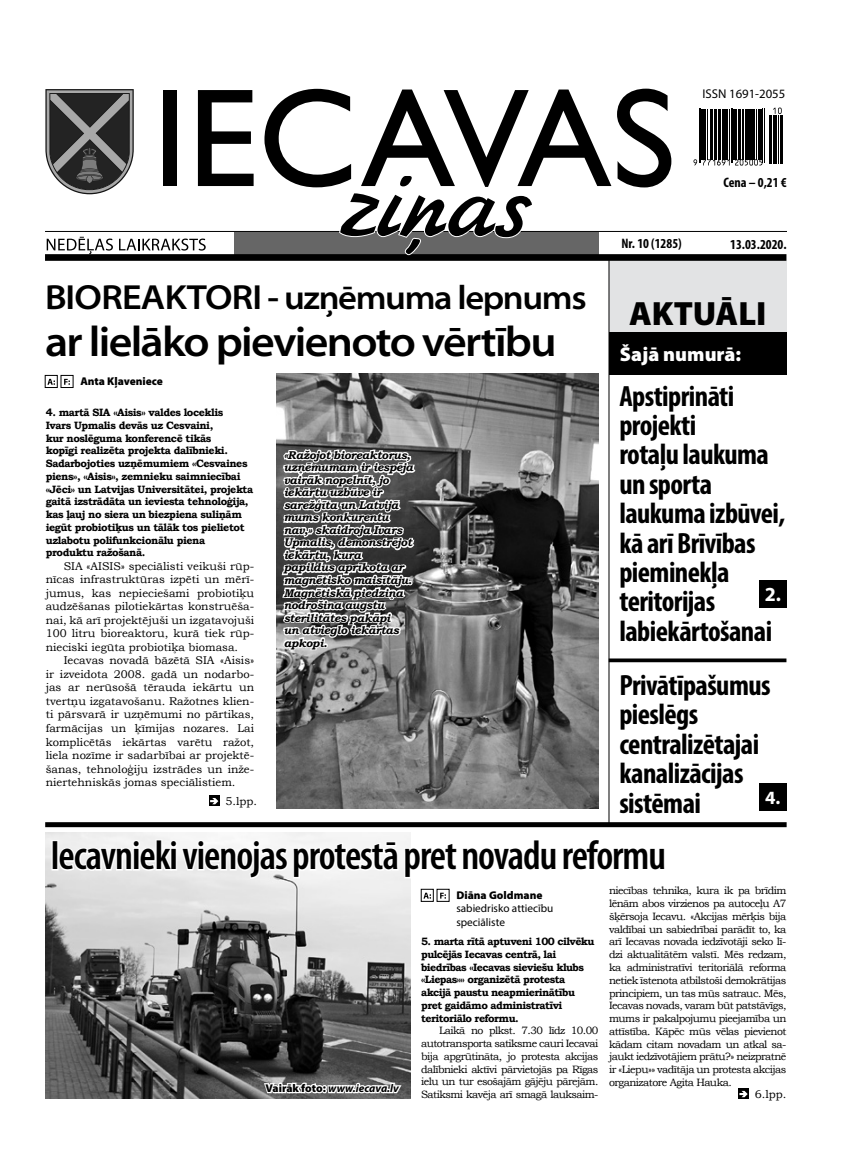
<style>
.page{position:relative;width:851px;height:1170px;background:#fff}
.page>*{position:absolute;margin:0;border:0;box-sizing:border-box;transform-origin:0 0}
.t1{font:600 semi-expanded 42.5px "Myriad Pro";letter-spacing:-.04em;color:#000}
.t2{font:600 condensed 41.25px "Myriad Pro";letter-spacing:-.025em;color:#000}
.t3{font:600 semi-expanded 33.75px "Myriad Pro";letter-spacing:-.04em;color:#000}
.t4{font:900 33.75px "Myriad Pro";color:#000}
.t5{font:700 condensed 29.38px/29.4px "Myriad Pro";letter-spacing:-.02em;color:#000}
.t6{font:900 20px "Myriad Pro";color:#fff}
.t7{font:700 20px "Myriad Pro";color:#fff}
.t8{font:700 18.75px "Myriad Pro";color:#fff}
.t9{font:700 condensed 13.75px "Myriad Pro";color:#000}
.t10{font:12.75px "Myriad Pro";color:#000}
.t11{font:11.25px/13.5px "Bookman Old Style";color:#000;text-align:justify}
.t12{font:italic 700 11.25px/12.5px "Bookman Old Style";letter-spacing:-.025em;color:#000}
.t13{font:11.25px/13.5px "Myriad Pro";color:#000}
.t14{font:900 11.25px "Myriad Pro";color:#000}
.t15{font:italic 700 11.25px "Myriad Pro";color:#000}
.t16{font:10.62px/12.8px "Bookman Old Style";letter-spacing:-.05em;color:#000;text-align:justify}
.t17{font:700 10.62px/12.8px "Bookman Old Style";letter-spacing:-.04em;color:#000}
.s1{font-size:35px}
.s2{font-weight:900;font-style:normal}
</style>
<div class="page">
<div style="left:234px;top:232px;width:364px;height:22px;background:#666"></div>
<hr style="left:45px;top:231px;width:741px;height:1px;background:#000">
<div style="left:45px;top:254px;width:741px;height:7px;background:#000"></div>
<svg style="left:47px;top:237px;width:66px;height:17px"></svg>
<svg style="left:119px;top:238px;width:87px;height:12px"></svg>
<div style="left:163px;top:90px;width:13px;height:96px;background:#000"></div>
<svg style="left:198px;top:90px;width:55px;height:96px"></svg>
<svg style="left:617px;top:89px;width:54px;height:98px"></svg>
<svg style="left:264px;top:89px;width:347px;height:167px"></svg>
<svg style="left:45px;top:89px;width:89px;height:105px;background:#5d5d5d"></svg>
<svg style="left:609px;top:658px;width:177px;height:4px"></svg>
<div style="left:609px;top:261px;width:177px;height:71px;background:#e2e3e4"></div>
<div style="left:609px;top:332px;width:177px;height:42px;background:#000"></div>
<hr style="left:699px;top:109px;width:1px;height:54px;background:#000">
<hr style="left:700px;top:109px;width:1px;height:54px;background:#000">
<hr style="left:701px;top:109px;width:2px;height:51px;background:#000">
<hr style="left:704px;top:109px;width:1px;height:51px;background:#000">
<hr style="left:707px;top:109px;width:1px;height:51px;background:#000">
<hr style="left:710px;top:109px;width:1px;height:51px;background:#000">
<hr style="left:711px;top:109px;width:1px;height:51px;background:#000">
<hr style="left:714px;top:109px;width:1px;height:51px;background:#000">
<hr style="left:716px;top:109px;width:1px;height:51px;background:#000">
<hr style="left:717px;top:109px;width:3px;height:51px;background:#000">
<hr style="left:721px;top:109px;width:1px;height:51px;background:#000">
<hr style="left:723px;top:109px;width:2px;height:51px;background:#000">
<svg style="left:693px;top:159px;width:36px;height:6px"></svg>
<hr style="left:726px;top:109px;width:2px;height:51px;background:#000">
<hr style="left:729px;top:109px;width:1px;height:51px;background:#000">
<hr style="left:730px;top:109px;width:1px;height:54px;background:#000">
<hr style="left:732px;top:109px;width:1px;height:54px;background:#000">
<hr style="left:733px;top:109px;width:1px;height:51px;background:#000">
<hr style="left:735px;top:109px;width:2px;height:51px;background:#000">
<hr style="left:738px;top:109px;width:2px;height:51px;background:#000">
<hr style="left:741px;top:109px;width:1px;height:51px;background:#000">
<hr style="left:743px;top:109px;width:1px;height:51px;background:#000">
<hr style="left:745px;top:109px;width:2px;height:51px;background:#000">
<hr style="left:748px;top:109px;width:2px;height:51px;background:#000">
<hr style="left:751px;top:109px;width:1px;height:51px;background:#000">
<hr style="left:752px;top:109px;width:2px;height:51px;background:#000">
<hr style="left:756px;top:109px;width:1px;height:51px;background:#000">
<svg style="left:735px;top:159px;width:27px;height:6px"></svg>
<hr style="left:757px;top:109px;width:1px;height:51px;background:#000">
<hr style="left:759px;top:109px;width:2px;height:51px;background:#000">
<hr style="left:762px;top:109px;width:1px;height:54px;background:#000">
<hr style="left:763px;top:109px;width:1px;height:54px;background:#000">
<hr style="left:769px;top:115px;width:1px;height:48px;background:#000">
<hr style="left:770px;top:115px;width:2px;height:48px;background:#000">
<hr style="left:772px;top:115px;width:2px;height:48px;background:#000">
<hr style="left:775px;top:115px;width:1px;height:48px;background:#000">
<hr style="left:777px;top:115px;width:1px;height:48px;background:#000">
<svg style="left:773px;top:107px;width:8px;height:7px"></svg>
<hr style="left:780px;top:115px;width:1px;height:48px;background:#000">
<hr style="left:782px;top:115px;width:1px;height:48px;background:#000">
<hr style="left:608px;top:260px;width:1px;height:566px;background:#000">
<div style="left:759px;top:580px;width:27px;height:27px;background:#000"></div>
<div style="left:759px;top:783px;width:27px;height:27px;background:#000"></div>
<div style="left:45px;top:822px;width:741px;height:5px;background:#000"></div>
<div style="left:738px;top:1088px;width:10px;height:10px;background:#000"></div>
<svg style="left:739px;top:1090px;width:8px;height:7px"></svg>
<svg style="left:423px;top:892px;width:8px;height:6px"></svg>
<div style="left:421px;top:889px;width:12px;height:12px;border:1px solid #000"></div>
<svg style="left:440px;top:892px;width:6px;height:6px"></svg>
<svg style="left:47px;top:379px;width:8px;height:6px"></svg>
<svg style="left:64px;top:379px;width:6px;height:6px"></svg>
<svg style="left:209px;top:795px;width:10px;height:11px"></svg>
<svg style="left:210px;top:797px;width:8px;height:7px"></svg>
<img style="left:276px;top:373px;width:322px;height:435px">
<img style="left:45px;top:832px;width:365px;height:266px">
<div style="left:51px;top:840px;width:7px;height:30px;border:2px solid #fff"></div>
<svg style="left:57px;top:837px;width:354px;height:43px"></svg>
<svg style="left:262px;top:1066px;width:141px;height:33px"></svg>
<svg style="left:280px;top:430px;width:137px;height:241px"></svg>
<p class="t10" style="left:702px;top:86px;width:84px">ISSN 1691-2055</p>
<p class="t9" style="left:723px;top:174px;width:65px">Cena – 0,21 €</p>
<h3 class="t3" style="left:45px;top:279px;width:543px"><span class="s1">BIOREAKTORI -</span> uzņēmuma lepnums</h3>
<h1 class="t1" style="left:45px;top:317px;width:513px">ar lielāko pievienoto vērtību</h1>
<p class="t14" style="left:80px;top:375px;width:84px">Anta Kļaveniece</p>
<p class="t17" style="left:46px;top:406px;width:209px">4. martā SIA «Aisis» valdes loceklis<br>Ivars Upmalis devās uz Cesvaini,<br>kur noslēguma konferencē tikās<br>kopīgi realizēta projekta dalībnieki.<br>Sadarbojoties uzņēmumiem «Cesvaines piens», «Aisis», zemnieku saimniecībai «Jēci» un Latvijas Universitātei, projekta gaitā izstrādāta un ieviesta tehnoloģija, kas ļauj no siera un biezpiena suliņām iegūt probiotiķus un tālāk tos pielietot uzlabotu polifunkcionālu piena produktu ražošanā.</p>
<p class="t11" style="left:46px;top:559px;width:210px;text-indent:18px">SIA «AISIS» speciālisti veikuši rūp&shy;nīcas infrastruktūras izpēti un mērī&shy;jumus, kas nepieciešami probiotiķu audzēšanas pilotiekārtas konstruēša&shy;nai, kā arī projektējuši un izgatavojuši 100 litru bioreaktoru, kurā tiek rūp&shy;nieciski iegūta probiotiķa biomasa.</p>
<p class="t11" style="left:46px;top:654px;width:210px;text-indent:18px">Iecavas novadā bāzētā SIA «Aisis» ir izveidota 2008. gadā un nodarbo&shy;jas ar nerūsošā tērauda iekārtu un tvertņu izgatavošanu. Ražotnes klien&shy;ti pārsvarā ir uzņēmumi no pārtikas, farmācijas un ķīmijas nozares. Lai komplicētās iekārtas varētu ražot, liela nozīme ir sadarbībai ar projektē&shy;šanas, tehnoloģiju izstrādes un inže&shy;niertehniskās jomas speciālistiem.</p>
<p class="t11" style="left:225px;top:794px;width:33px">5.lpp.</p>
<p class="t12" style="left:283px;top:448px;width:131px">«Ražojot bioreaktorus, uzņēmumam ir iespēja vairāk nopelnīt, jo iekārtu uzbūve ir sarežģīta un Latvijā mums konkurentu nav,» skaidroja Ivars<br>Upmalis, demonstrējot iekārtu, kura papildus aprīkota ar magnētisko maisītāju.<br>Magnētiskā piedziņa nodrošina augstu sterilitātes pakāpi<br>un atvieglo iekārtas apkopi.</p>
<p class="t9" style="left:621px;top:234px;width:62px">Nr. 10 (1285)</p>
<p class="t9" style="left:730px;top:235px;width:58px">13.03.2020.</p>
<h3 class="t4" style="left:629px;top:294px;width:139px">AKTUĀLI</h3>
<h3 class="t6" style="left:619px;top:342px;width:123px">Šajā numurā:</h3>
<h3 class="t5" style="left:619px;top:380px;width:167px">Apstiprināti projekti<br>rotaļu laukuma un sporta laukuma izbūvei, kā arī Brīvības pieminekļa teritorijas labiekārtošanai</h3>
<h3 class="t5" style="left:619px;top:669px;width:153px">Privātīpašumus pieslēgs centralizētajai kanalizācijas sistēmai</h3>
<h3 class="t7" style="left:764px;top:581px;width:18px">2.</h3>
<h3 class="t8" style="left:765px;top:785px;width:17px">4.</h3>
<h2 class="t2" style="left:50px;top:833px;width:617px">Iecavnieki vienojas protestā pret novadu reformu</h2>
<p class="t16" style="left:609px;top:884px;width:179px">niecības tehnika, kura ik pa brīdim lēnām abos virzienos pa autoceļu A7 šķērsoja Iecavu. «Akcijas mērķis bija valdībai un sabiedrībai parādīt to, ka arī Iecavas novada iedzīvotāji seko lī&shy;dzi aktualitātēm valstī. Mēs redzam, ka administratīvi teritoriālā reforma netiek īstenota atbilstoši demokrātijas principiem, un tas mūs satrauc. Mēs, Iecavas novads, varam būt patstāvīgs, mums ir pakalpojumu pieejamība un attīstība. Kāpēc mūs vēlas pievienot kādam citam novadam un atkal sa&shy;jaukt iedzīvotājiem prātu?» neizpratnē ir «Liepu»» vadītāja un protesta akcijas organizatore Agita Hauka.</p>
<p class="t14" style="left:456px;top:888px;width:88px">Diāna Goldmane</p>
<p class="t13" style="left:456px;top:901px;width:98px">sabiedrisko attiecību speciāliste</p>
<p class="t17" style="left:421px;top:934px;width:175px">5. marta rītā aptuveni 100 cilvēku pulcējās Iecavas centrā, lai biedrības «Iecavas sieviešu klubs «Liepas»» organizētā protesta akcijā paustu neapmierinātību pret gaidāmo administratīvi teritoriālo reformu.</p>
<p class="t16" style="left:421px;top:1024px;width:179px;text-indent:18px">Laikā no plkst. 7.30 līdz 10.00 autotransporta satiksme cauri Iecavai bija apgrūtināta, jo protesta akcijas dalībnieki aktīvi pārvietojās pa Rīgas ielu un tur esošajām gājēju pārejām.<br>Satiksmi kavēja arī smagā lauksaim-</p>
<p class="t15" style="left:265px;top:1080px;width:135px"><span class="s2">Vairāk foto:</span> www.iecava.lv</p>
<p class="t11" style="left:754px;top:1087px;width:33px">6.lpp.</p>
</div>
